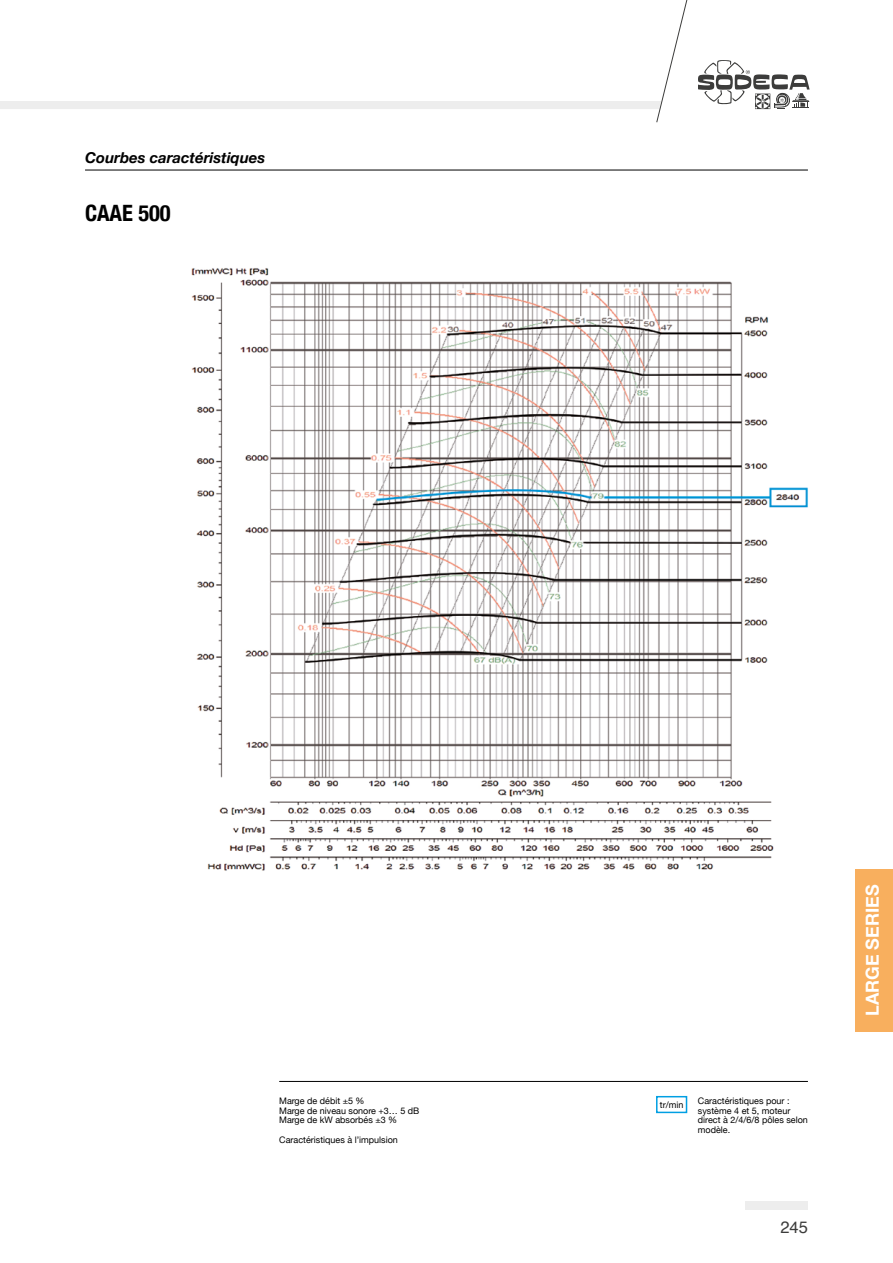
<style>
.page{position:relative;width:893px;height:1263px;background:#fff}
.page>*{position:absolute;margin:0;border:0;box-sizing:border-box;transform-origin:0 0}
.t1{font:700 condensed 22.5px "Helvetica Neue";color:#000}
.t2{font:700 18px "Helvetica Neue";color:#fff}
.t3{font:16.5px "Helvetica";color:#3c3c3b}
.t4{font:italic 700 15px "Helvetica Neue";color:#000}
.t5{font:9px/9.8px "Helvetica Neue";color:#000}
</style>
<div class="page">
<div style="left:746px;top:1202px;width:62px;height:8px;background:#ededed"></div>
<svg style="left:0;top:0;width:688px;height:123px"></svg>
<svg style="left:698px;top:60px;width:112px;height:49px"></svg>
<div style="left:855px;top:869px;width:38px;height:162px;background:#f8af5e"></div>
<img style="left:191px;top:268px;width:617px;height:603px">
<hr style="left:85px;top:170px;width:723px;height:1px;background:#000">
<hr style="left:279px;top:1081px;width:529px;height:1px;background:#000">
<div style="left:656px;top:1096px;width:31px;height:17px;border:2px solid #009fe3"></div>
<h3 class="t4" style="left:85px;top:146px;width:182px">Courbes caractéristiques</h3>
<h1 class="t1" style="left:85px;top:194px;width:87px">CAAE 500</h1>
<p class="t5" style="left:279px;top:1096px;width:142px">Marge de débit ±5 %<br>Marge de niveau sonore +3… 5 dB<br>Marge de kW absorbés ±3 %</p>
<p class="t5" style="left:279px;top:1135px;width:120px">Caractéristiques à l’impulsion</p>
<p class="t5" style="left:660px;top:1100px;width:25px">tr/min</p>
<p class="t5" style="left:698px;top:1096px;width:111px">Caractéristiques pour : système 4 et 5, moteur direct à 2/4/6/8 pôles selon modèle.</p>
<h3 class="t3" style="left:780px;top:1214px;width:29px">245</h3>
<h2 class="t2" style="left:858px;top:1016px;width:133px;rotate:-90deg">LARGE SERIES</h2>
</div>
